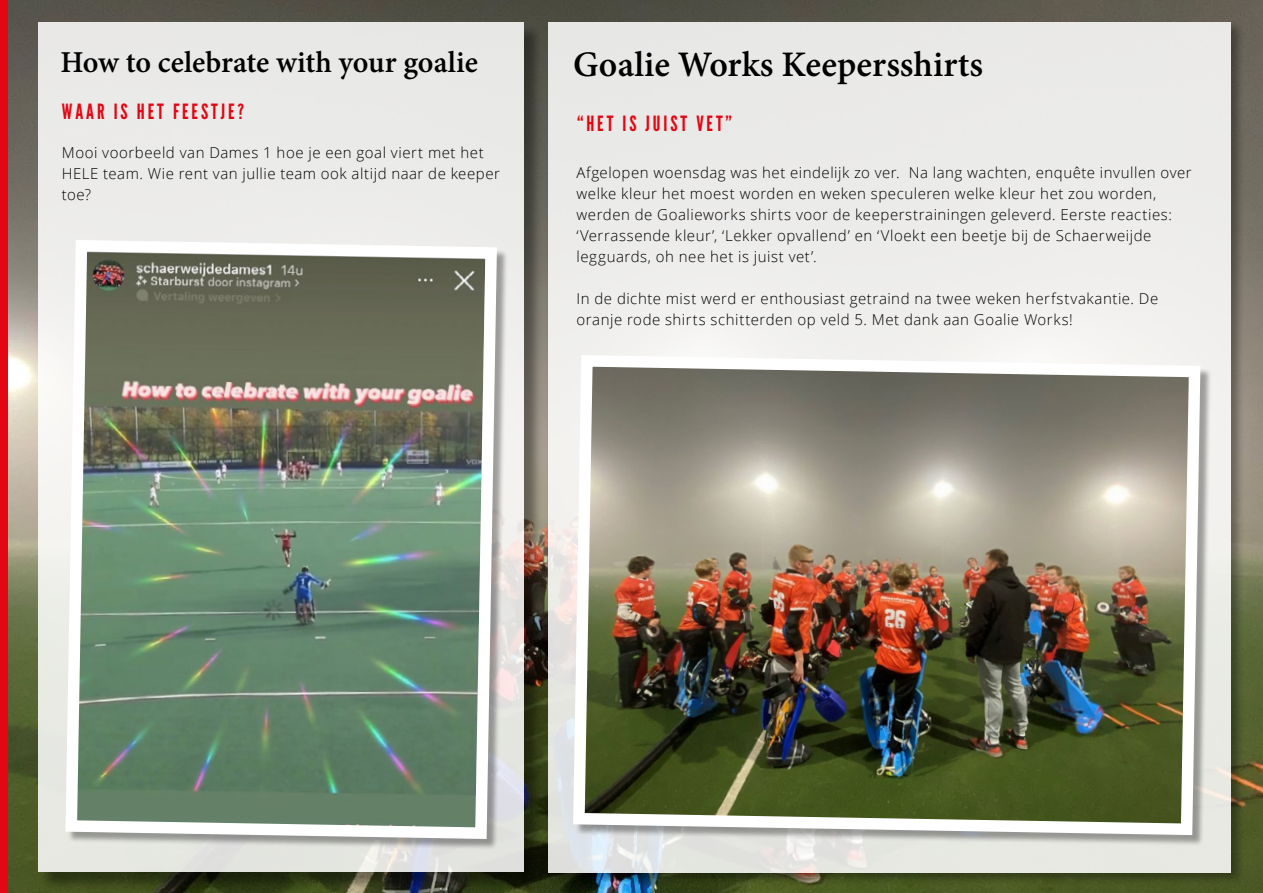
<style>
.page{position:relative;width:1263px;height:893px;background:#fff}
.page>*{position:absolute;margin:0;border:0;box-sizing:border-box;transform-origin:0 0}
.t1{font:700 39px "Adobe Devanagari";color:#000}
.t2{font:700 33px "Adobe Devanagari";color:#000}
.t3{font:21px "League Gothic";letter-spacing:.14em;color:#e30613}
.t4{font:300 15px/21px "Open Sans";letter-spacing:.035em;color:#000}
</style>
<div class="page">
<img style="left:7px;top:0;width:1256px;height:893px">
<div style="left:0;top:0;width:7px;height:893px;background:#e30613"></div>
<div style="left:40px;top:24px;width:503px;height:867px;background:#000;opacity:.45"></div>
<div style="left:38px;top:22px;width:486px;height:850px;background:#eaeae9"></div>
<div style="left:68px;top:242px;width:441px;height:608px;background:#000;opacity:.35"></div>
<img style="left:60px;top:240px;width:443px;height:605px">
<div style="left:546px;top:20px;width:698px;height:866px;background:#000;opacity:.4"></div>
<div style="left:549px;top:22px;width:682px;height:850px;background:#ebebe9"></div>
<img style="left:567px;top:349px;width:639px;height:492px">
<h2 class="t2" style="left:60px;top:43px;width:419px">How to celebrate with your goalie</h2>
<h3 class="t3" style="left:62px;top:99px;width:184px">WAAR IS HET FEESTJE?</h3>
<p class="t4" style="left:62px;top:142px;width:440px">Mooi voorbeeld van Dames 1 hoe je een goal viert met het<br>HELE team. Wie rent van jullie team ook altijd naar de keeper toe?</p>
<h1 class="t1" style="left:573px;top:42px;width:412px">Goalie Works Keepersshirts</h1>
<h3 class="t3" style="left:577px;top:111px;width:156px">“HET IS JUIST VET”</h3>
<p class="t4" style="left:577px;top:162px;width:617px">Afgelopen woensdag was het eindelijk zo ver. Na lang wachten, enquête invullen over welke kleur het moest worden en weken speculeren welke kleur het zou worden, werden de Goalieworks shirts voor de keeperstrainingen geleverd. Eerste reacties: ‘Verrassende kleur’, ‘Lekker opvallend’ en ‘Vloekt een beetje bij de Schaerweijde legguards, oh nee het is juist vet’.</p>
<p class="t4" style="left:577px;top:288px;width:583px">In de dichte mist werd er enthousiast getraind na twee weken herfstvakantie. De oranje rode shirts schitterden op veld 5. Met dank aan Goalie Works!</p>
</div>
